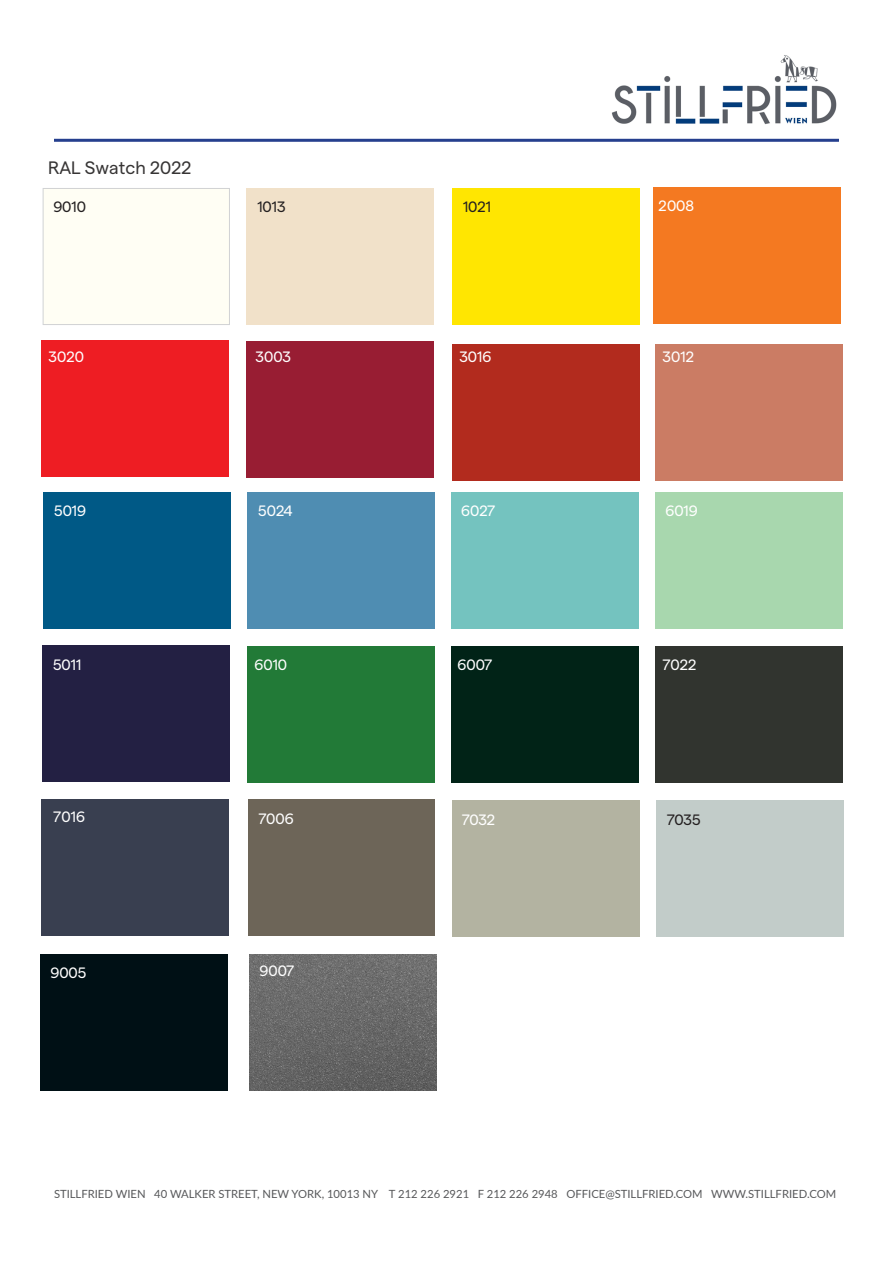
<style>
.page{position:relative;width:893px;height:1263px;background:#fff}
.page>*{position:absolute;margin:0;border:0;box-sizing:border-box;transform-origin:0 0}
.t1{font:18px "Matter";color:#373535}
.t2{font:15px "Matter";color:#fff}
.t3{font:15px "Matter";color:#231f20}
.t4{font:11.25px "Lato";color:#57585a}
</style>
<div class="page">
<div style="left:247px;top:342px;width:187px;height:136px;background:#981d33"></div>
<div style="left:247px;top:188px;width:187px;height:136px;background:#f1e1c9"></div>
<div style="left:43px;top:188px;width:187px;height:137px;background:#fffef4;border:1px solid #d1d2d4"></div>
<div style="left:452px;top:344px;width:187px;height:136px;background:#b22b1e"></div>
<div style="left:248px;top:492px;width:187px;height:136px;background:#4f8db2"></div>
<div style="left:452px;top:492px;width:187px;height:136px;background:#74c3bf"></div>
<div style="left:43px;top:492px;width:188px;height:136px;background:#005986"></div>
<div style="left:656px;top:492px;width:187px;height:136px;background:#a8d7ae"></div>
<div style="left:453px;top:188px;width:187px;height:136px;background:#ffe601"></div>
<div style="left:42px;top:645px;width:187px;height:136px;background:#232043"></div>
<div style="left:42px;top:341px;width:187px;height:136px;background:#ee1d23"></div>
<div style="left:655px;top:344px;width:187px;height:136px;background:#cb7c64"></div>
<div style="left:654px;top:188px;width:187px;height:136px;background:#f47921"></div>
<div style="left:248px;top:646px;width:187px;height:136px;background:#227a37"></div>
<div style="left:452px;top:646px;width:187px;height:136px;background:#012317"></div>
<div style="left:656px;top:646px;width:187px;height:136px;background:#31342f"></div>
<div style="left:248px;top:800px;width:186px;height:136px;background:#6d6558"></div>
<div style="left:452px;top:801px;width:187px;height:136px;background:#b3b3a1"></div>
<div style="left:656px;top:801px;width:187px;height:136px;background:#c2ccc9"></div>
<div style="left:41px;top:954px;width:187px;height:136px;background:#001015"></div>
<div style="left:41px;top:799px;width:187px;height:137px;background:#393f50"></div>
<img style="left:249px;top:955px;width:188px;height:136px">
<img style="left:605px;top:55px;width:234px;height:84px">
<hr style="left:54px;top:139px;width:785px;height:3px;background:#253f8e">
<h1 class="t1" style="left:48px;top:155px;width:145px">RAL Swatch 2022</h1>
<h2 class="t3" style="left:53px;top:196px;width:34px">9010</h2>
<h2 class="t3" style="left:257px;top:196px;width:30px">1013</h2>
<h2 class="t3" style="left:463px;top:196px;width:30px">1021</h2>
<h2 class="t2" style="left:659px;top:195px;width:37px">2008</h2>
<h2 class="t2" style="left:49px;top:346px;width:37px">3020</h2>
<h2 class="t2" style="left:256px;top:346px;width:37px">3003</h2>
<h2 class="t2" style="left:459px;top:346px;width:33px">3016</h2>
<h2 class="t2" style="left:663px;top:346px;width:33px">3012</h2>
<h2 class="t2" style="left:54px;top:500px;width:33px">5019</h2>
<h2 class="t2" style="left:258px;top:500px;width:36px">5024</h2>
<h2 class="t2" style="left:461px;top:500px;width:36px">6027</h2>
<h2 class="t2" style="left:665px;top:500px;width:34px">6019</h2>
<h2 class="t2" style="left:53px;top:654px;width:30px">5011</h2>
<h2 class="t2" style="left:254px;top:654px;width:34px">6010</h2>
<h2 class="t2" style="left:457px;top:654px;width:36px">6007</h2>
<h2 class="t2" style="left:663px;top:654px;width:35px">7022</h2>
<h2 class="t2" style="left:53px;top:806px;width:33px">7016</h2>
<h2 class="t2" style="left:258px;top:807px;width:37px">7006</h2>
<h2 class="t2" style="left:462px;top:809px;width:35px">7032</h2>
<h2 class="t2" style="left:462px;top:808px;width:30px">1019</h2>
<h2 class="t3" style="left:667px;top:809px;width:35px">7035</h2>
<h2 class="t2" style="left:50px;top:962px;width:38px">9005</h2>
<h2 class="t2" style="left:259px;top:960px;width:36px">9007</h2>
<p class="t4" style="left:54px;top:1186px;width:784px">STILLFRIED WIEN 40 WALKER STREET, NEW YORK, 10013 NY T 212 226 2921 F 212 226 2948 OFFICE@STILLFRIED.COM WWW.STILLFRIED.COM</p>
</div>
